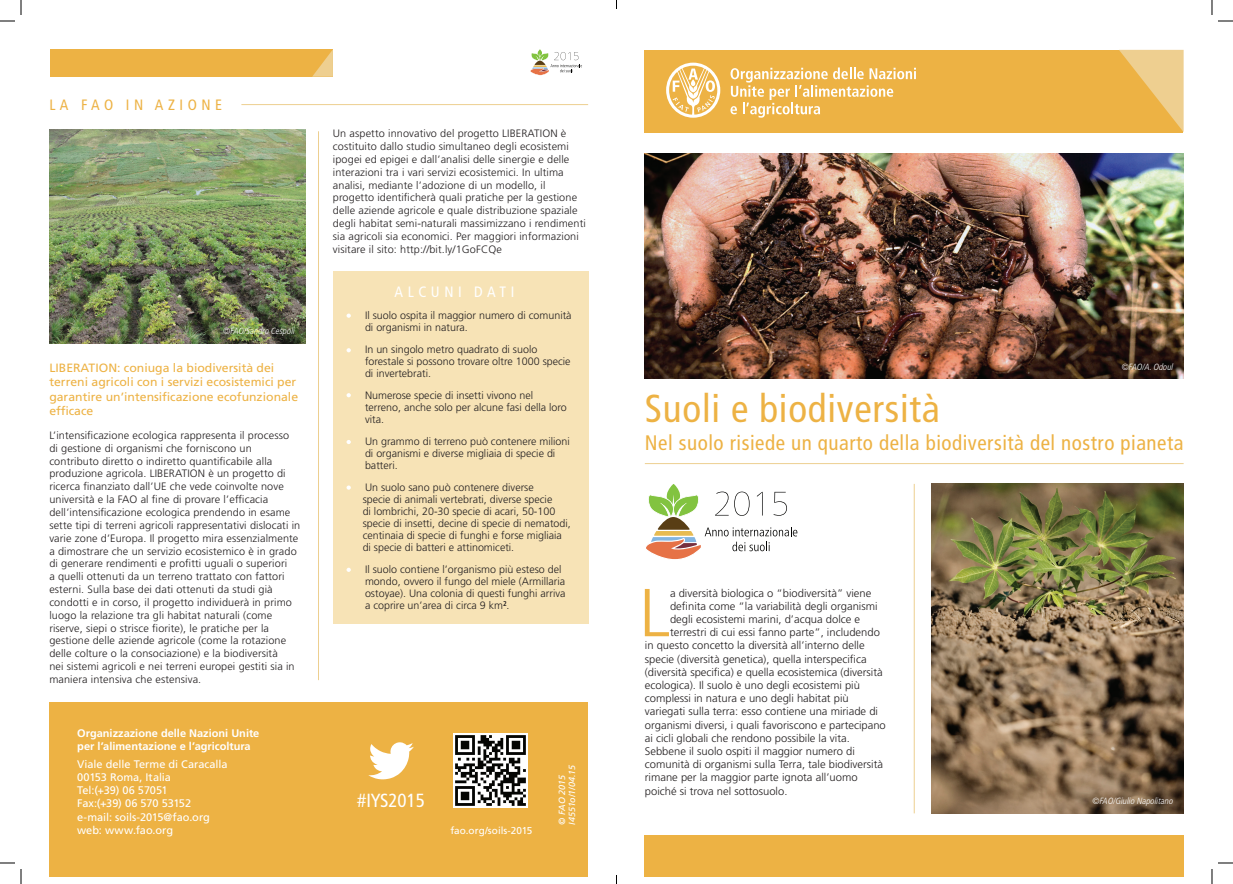
<style>
.page{position:relative;width:1233px;height:884px;background:#fff}
.page>*{position:absolute;margin:0;border:0;box-sizing:border-box;transform-origin:0 0}
.t1{font:300 67.7px "Frutiger LT Pro";color:#edb244}
.t2{font:condensed 39px "Frutiger LT Pro";letter-spacing:.02em;color:#edb244}
.t3{font:condensed 21px "Frutiger LT Pro";letter-spacing:.025em;color:#edb244}
.t4{font:condensed 19px "Frutiger LT Pro";color:#fff}
.t5{font:condensed 15px "Frutiger LT Pro";letter-spacing:.3em;color:#edb244}
.t6{font:condensed 15px "Frutiger LT Pro";letter-spacing:.3em;color:#fff}
.t7{font:12px/14.4px "Frutiger LT Pro";color:#edb244}
.t8{font:300 11px "Frutiger LT Pro";color:#231f20}
.t9{font:11px/13.2px "Frutiger LT Std";letter-spacing:-.005em;color:#fff}
.t10{font:700 11px/13.2px "Frutiger LT Std";color:#fff}
.t11{font:300 10.7px/12.8px "Frutiger LT Pro";letter-spacing:.01em;color:#231f20}
.t12{font:10px "Frutiger LT Std";color:#fff}
.t13{font:italic 300 condensed 9px "Frutiger LT Pro";color:#fff}
.t14{font:italic 9px/10px "Frutiger LT Std";letter-spacing:-.005em;color:#fff}
</style>
<div class="page">
<img style="left:645px;top:153px;width:538px;height:225px">
<div style="left:645px;top:50px;width:538px;height:82px;background:#edb244"></div>
<svg style="left:646px;top:484px;width:151px;height:76px"></svg>
<hr style="left:645px;top:463px;width:538px;height:1px;background:#edcf90">
<svg style="left:1119px;top:50px;width:64px;height:81px"></svg>
<svg style="left:666px;top:63px;width:54px;height:55px"></svg>
<svg style="left:730px;top:67px;width:186px;height:51px"></svg>
<div style="left:645px;top:836px;width:539px;height:41px;background:#edb244"></div>
<svg style="left:530px;top:49px;width:52px;height:26px"></svg>
<img style="left:49px;top:129px;width:256px;height:214px">
<div style="left:333px;top:271px;width:255px;height:353px;background:#f7e3b6"></div>
<svg style="left:346px;top:314px;width:5px;height:4px"></svg>
<svg style="left:346px;top:393px;width:5px;height:4px"></svg>
<svg style="left:346px;top:348px;width:5px;height:4px"></svg>
<svg style="left:346px;top:440px;width:5px;height:4px"></svg>
<svg style="left:346px;top:485px;width:5px;height:5px"></svg>
<svg style="left:346px;top:568px;width:5px;height:4px"></svg>
<div style="left:49px;top:703px;width:539px;height:174px;background:#edb244"></div>
<img style="left:453px;top:733px;width:75px;height:75px">
<div style="left:50px;top:49px;width:283px;height:28px;background:#edb244"></div>
<svg style="left:312px;top:49px;width:21px;height:28px"></svg>
<hr style="left:914px;top:484px;width:1px;height:329px;background:#edcf90">
<hr style="left:318px;top:131px;width:1px;height:549px;background:#edcf90">
<svg style="left:368px;top:742px;width:46px;height:37px"></svg>
<hr style="left:241px;top:104px;width:347px;height:1px;background:#edcf90">
<img style="left:931px;top:484px;width:252px;height:329px">
<svg style="left:1218px;top:20px;width:15px;height:2px"></svg>
<svg style="left:1218px;top:862px;width:15px;height:2px"></svg>
<svg style="left:0;top:0;width:22px;height:22px"></svg>
<svg style="left:0;top:862px;width:22px;height:22px"></svg>
<svg style="left:1211px;top:0;width:1px;height:15px"></svg>
<svg style="left:1211px;top:869px;width:1px;height:15px"></svg>
<h3 class="t5" style="left:49px;top:96px;width:174px">LA FAO IN AZIONE</h3>
<p class="t13" style="left:223px;top:326px;width:73px">©FAO/Sandro Cespoli</p>
<p class="t7" style="left:49px;top:360px;width:250px">LIBERATION: coniuga la biodiversità dei terreni agricoli con i servizi ecosistemici per garantire un’intensificazione ecofunzionale efficace</p>
<p class="t11" style="left:49px;top:429px;width:252px">L’intensificazione ecologica rappresenta il processo di gestione di organismi che forniscono un contributo diretto o indiretto quantificabile alla produzione agricola. LIBERATION è un progetto di ricerca finanziato dall’UE che vede coinvolte nove università e la FAO al fine di provare l’efficacia dell’intensificazione ecologica prendendo in esame sette tipi di terreni agricoli rappresentativi dislocati in varie zone d’Europa. Il progetto mira essenzialmente a dimostrare che un servizio ecosistemico è in grado di generare rendimenti e profitti uguali o superiori<br>a quelli ottenuti da un terreno trattato con fattori esterni. Sulla base dei dati ottenuti da studi già condotti e in corso, il progetto individuerà in primo luogo la relazione tra gli habitat naturali (come riserve, siepi o strisce fiorite), le pratiche per la gestione delle aziende agricole (come la rotazione delle colture o la consociazione) e la biodiversità<br>nei sistemi agricoli e nei terreni europei gestiti sia in maniera intensiva che estensiva.</p>
<p class="t10" style="left:77px;top:726px;width:184px">Organizzazione delle Nazioni Unite per l’alimentazione e l’agricoltura</p>
<p class="t9" style="left:77px;top:757px;width:152px">Viale delle Terme di Caracalla<br>00153 Roma, Italia<br>Tel:(+39) 06 57051<br>Fax:(+39) 06 570 53152 e-mail: soils-2015@fao.org web: www.fao.org</p>
<p class="t11" style="left:333px;top:127px;width:254px">Un aspetto innovativo del progetto LIBERATION è costituito dallo studio simultaneo degli ecosistemi ipogei ed epigei e dall’analisi delle sinergie e delle interazioni tra i vari servizi ecosistemici. In ultima analisi, mediante l’adozione di un modello, il progetto identificherà quali pratiche per la gestione delle aziende agricole e quale distribuzione spaziale degli habitat semi-naturali massimizzano i rendimenti sia agricoli sia economici. Per maggiori informazioni visitare il sito: http://bit.ly/1GoFCQe</p>
<h3 class="t6" style="left:395px;top:283px;width:121px">ALCUNI DATI</h3>
<p class="t11" style="left:365px;top:309px;width:208px;line-height:12px">Il suolo ospita il maggior numero di comunità di organismi in natura.</p>
<p class="t11" style="left:365px;top:343px;width:207px;line-height:12px">In un singolo metro quadrato di suolo forestale si possono trovare oltre 1000 specie di invertebrati.</p>
<p class="t11" style="left:365px;top:389px;width:203px;line-height:12px">Numerose specie di insetti vivono nel terreno, anche solo per alcune fasi della loro vita.</p>
<p class="t11" style="left:365px;top:435px;width:206px;line-height:12px">Un grammo di terreno può contenere milioni di organismi e diverse migliaia di specie di batteri.</p>
<p class="t11" style="left:363px;top:481px;width:210px;line-height:12px">Un suolo sano può contenere diverse<br>specie di animali vertebrati, diverse specie<br>di lombrichi, 20-30 specie di acari, 50-100 specie di insetti, decine di specie di nematodi, centinaia di specie di funghi e forse migliaia di specie di batteri e attinomiceti.</p>
<p class="t11" style="left:365px;top:563px;width:202px;line-height:12px">Il suolo contiene l’organismo più esteso del mondo, ovvero il fungo del miele (Armillaria ostoyae). Una colonia di questi funghi arriva a coprire un’area di circa 9 km<sup>2</sup>.</p>
<h3 class="t4" style="left:357px;top:789px;width:69px">#IYS2015</h3>
<p class="t12" style="left:450px;top:825px;width:83px">fao.org/soils-2015</p>
<p class="t14" style="left:557px;top:825px;width:61px;rotate:-90deg">© FAO 2015<br>I4551o/1/04.15</p>
<p class="t13" style="left:1121px;top:362px;width:53px">©FAO/A. Odoul</p>
<h2 class="t2" style="left:645px;top:385px;width:296px">Suoli e biodiversità</h2>
<h3 class="t3" style="left:645px;top:430px;width:540px">Nel suolo risiede un quarto della biodiversità del nostro pianeta</h3>
<h1 class="t1" style="left:639px;top:573px;width:32px">L</h1>
<p class="t8" style="left:670px;top:586px;width:203px">a diversità biologica o “biodiversità” viene</p>
<p class="t8" style="left:670px;top:600px;width:209px">definita come “la variabilità degli organismi</p>
<p class="t8" style="left:670px;top:613px;width:192px">degli ecosistemi marini, d’acqua dolce e</p>
<p class="t8" style="left:670px;top:626px;width:211px">terrestri di cui essi fanno parte”, includendo</p>
<p class="t8" style="left:645px;top:639px;width:221px">in questo concetto la diversità all’interno delle</p>
<p class="t8" style="left:645px;top:652px;width:223px">specie (diversità genetica), quella interspecifica</p>
<p class="t8" style="left:645px;top:666px;width:239px">(diversità specifica) e quella ecosistemica (diversità</p>
<p class="t8" style="left:645px;top:679px;width:217px">ecologica). Il suolo è uno degli ecosistemi più</p>
<p class="t8" style="left:645px;top:692px;width:205px">complessi in natura e uno degli habitat più</p>
<p class="t8" style="left:645px;top:705px;width:235px">variegati sulla terra: esso contiene una miriade di</p>
<p class="t8" style="left:645px;top:718px;width:242px">organismi diversi, i quali favoriscono e partecipano</p>
<p class="t8" style="left:645px;top:732px;width:206px">ai cicli globali che rendono possibile la vita.</p>
<p class="t8" style="left:645px;top:745px;width:211px">Sebbene il suolo ospiti il maggior numero di</p>
<p class="t8" style="left:645px;top:758px;width:240px">comunità di organismi sulla Terra, tale biodiversità</p>
<p class="t8" style="left:645px;top:771px;width:214px">rimane per la maggior parte ignota all’uomo</p>
<p class="t8" style="left:645px;top:784px;width:144px">poiché si trova nel sottosuolo.</p>
<p class="t13" style="left:1092px;top:796px;width:82px">©FAO/Giulio Napolitano</p>
</div>
